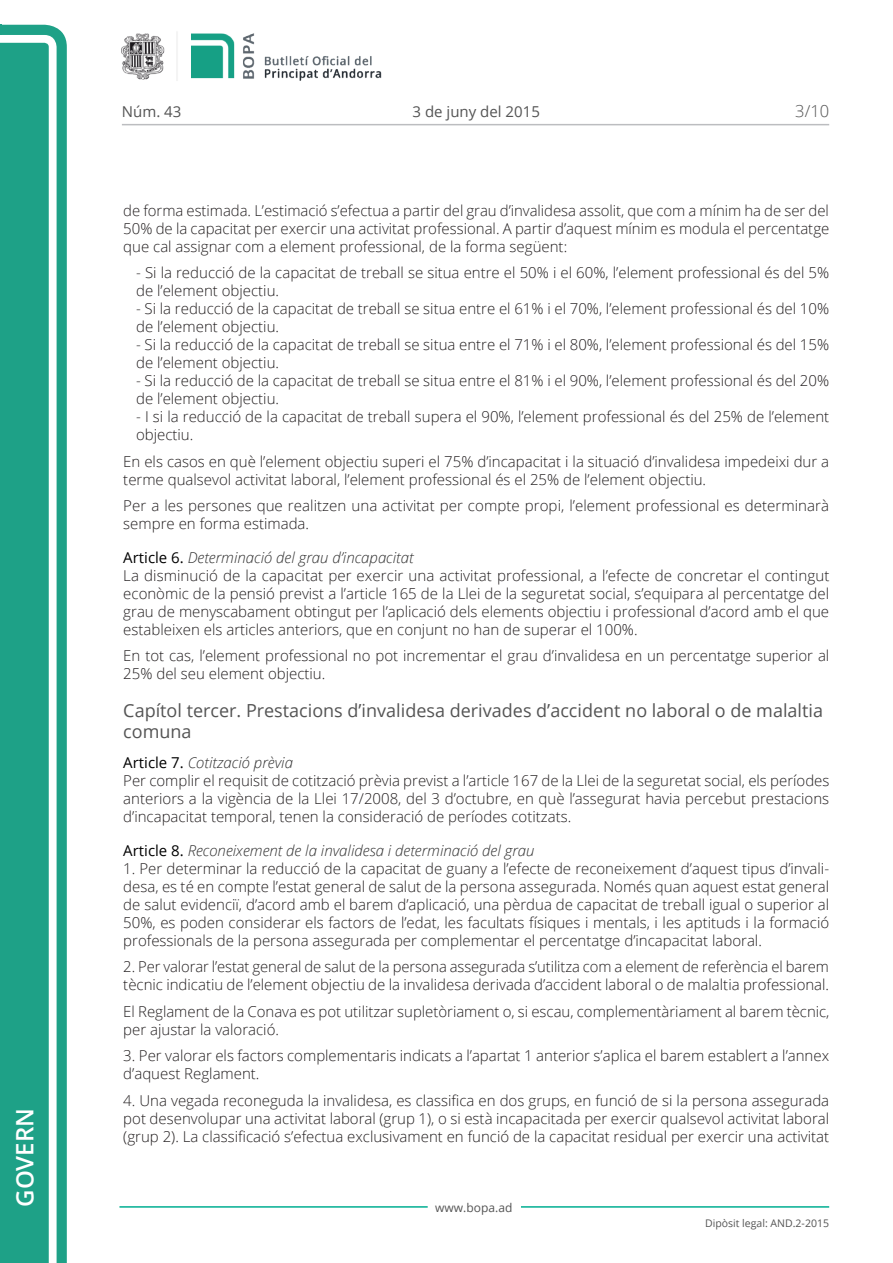
<style>
.page{position:relative;width:893px;height:1263px;background:#fff}
.page>*{position:absolute;margin:0;border:0;box-sizing:border-box;transform-origin:0 0}
.t1{font:600 24px "Open Sans";color:#fff}
.Titol_6{font:18px/21px "Open Sans";color:#545454}
.t2{font:300 16.5px "Open Sans";color:#545454}
.Body_text{font:300 15px/18px "Open Sans";color:#231f20}
.Body_text_NOS{font:300 15px/18px "Open Sans";color:#231f20}
.Titol_7-8{font:italic 300 15px "Open Sans";color:#303030}
.Body_text_i{font:300 15px/18px "Open Sans";color:#231f20}
.t3{font:15px "Open Sans";color:#545454}
.t4{font:12px "Open Sans";color:#545454}
.t5{font:10.5px "Open Sans";color:#545454}
.s1{font-weight:400;font-style:normal;color:#000}
</style>
<div class="page">
<svg style="left:0;top:25px;width:67px;height:1238px;fill:#1ea187"></svg>
<div style="left:0;top:43px;width:49px;height:1220px;background:#1ea187"></div>
<img style="left:122px;top:32px;width:260px;height:49px">
<hr style="left:119px;top:1206px;width:309px;height:2px;background:#00ae91">
<hr style="left:521px;top:1206px;width:308px;height:2px;background:#00ae91">
<hr style="left:122px;top:124px;width:707px;height:1px;background:#bcbdc0">
<h1 class="t1" style="left:8px;top:1207px;width:100px;rotate:-90deg">Govern</h1>
<p class="t3" style="left:122px;top:102px;width:61px">Núm. 43</p>
<p class="t3" style="left:413px;top:102px;width:129px">3 de juny del 2015</p>
<p class="t2" style="left:795px;top:100px;width:35px">3/10</p>
<p class="Body_text" style="left:123px;top:201px;width:708px;text-align:justify">de forma estimada. L’estimació s’efectua a partir del grau d’invalidesa assolit, que com a mínim ha de ser del 50% de la capacitat per exercir una activitat professional. A partir d’aquest mínim es modula el percentatge que cal assignar com a element professional, de la forma següent:</p>
<p class="Body_text_NOS" style="left:136px;top:263px;width:695px">- Si la reducció de la capacitat de treball se situa entre el 50% i el 60%, l’element professional és del 5% de l’element objectiu.</p>
<p class="Body_text_NOS" style="left:136px;top:299px;width:695px">- Si la reducció de la capacitat de treball se situa entre el 61% i el 70%, l’element professional és del 10% de l’element objectiu.</p>
<p class="Body_text_NOS" style="left:136px;top:335px;width:695px">- Si la reducció de la capacitat de treball se situa entre el 71% i el 80%, l’element professional és del 15% de l’element objectiu.</p>
<p class="Body_text_NOS" style="left:136px;top:371px;width:695px">- Si la reducció de la capacitat de treball se situa entre el 81% i el 90%, l’element professional és del 20% de l’element objectiu.</p>
<p class="Body_text_i" style="left:136px;top:407px;width:695px">- I si la reducció de la capacitat de treball supera el 90%, l’element professional és del 25% de l’element objectiu.</p>
<p class="Body_text" style="left:123px;top:452px;width:707px">En els casos en què l’element objectiu superi el 75% d’incapacitat i la situació d’invalidesa impedeixi dur a terme qualsevol activitat laboral, l’element professional és el 25% de l’element objectiu.</p>
<p class="Body_text" style="left:123px;top:496px;width:707px">Per a les persones que realitzen una activitat per compte propi, l’element professional es determinarà sempre en forma estimada.</p>
<p class="Titol_7-8" style="left:123px;top:547px;width:292px"><span class="s1">Article 6.</span> Determinació del grau d’incapacitat</p>
<p class="Body_text" style="left:123px;top:566px;width:708px;text-align:justify">La disminució de la capacitat per exercir una activitat professional, a l’efecte de concretar el contingut econòmic de la pensió previst a l’article 165 de la Llei de la seguretat social, s’equipara al percentatge del grau de menyscabament obtingut per l’aplicació dels elements objectiu i professional d’acord amb el que estableixen els articles anteriors, que en conjunt no han de superar el 100%.</p>
<p class="Body_text" style="left:123px;top:647px;width:707px">En tot cas, l’element professional no pot incrementar el grau d’invalidesa en un percentatge superior al<br>25% del seu element objectiu.</p>
<p class="Titol_6" style="left:123px;top:700px;width:701px">Capítol tercer. Prestacions d’invalidesa derivades d’accident no laboral o de malaltia comuna</p>
<p class="Titol_7-8" style="left:123px;top:752px;width:171px"><span class="s1">Article 7.</span> Cotització prèvia</p>
<p class="Body_text" style="left:123px;top:771px;width:708px;text-align:justify">Per complir el requisit de cotització prèvia previst a l’article 167 de la Llei de la seguretat social, els períodes anteriors a la vigència de la Llei 17/2008, del 3 d’octubre, en què l’assegurat havia percebut prestacions d’incapacitat temporal, tenen la consideració de períodes cotitzats.</p>
<p class="Titol_7-8" style="left:123px;top:840px;width:413px"><span class="s1">Article 8.</span> Reconeixement de la invalidesa i determinació del grau</p>
<p class="Body_text" style="left:123px;top:859px;width:707px;text-align:justify">1. Per determinar la reducció de la capacitat de guany a l’efecte de reconeixement d’aquest tipus d’invali&shy;desa, es té en compte l’estat general de salut de la persona assegurada. Només quan aquest estat general de salut evidenciï, d’acord amb el barem d’aplicació, una pèrdua de capacitat de treball igual o superior al 50%, es poden considerar els factors de l’edat, les facultats físiques i mentals, i les aptituds i la formació professionals de la persona assegurada per complementar el percentatge d’incapacitat laboral.</p>
<p class="Body_text" style="left:123px;top:957px;width:707px">2. Per valorar l’estat general de salut de la persona assegurada s’utilitza com a element de referència el barem tècnic indicatiu de l’element objectiu de la invalidesa derivada d’accident laboral o de malaltia professional.</p>
<p class="Body_text" style="left:123px;top:1002px;width:708px">El Reglament de la Conava es pot utilitzar supletòriament o, si escau, complementàriament al barem tècnic, per ajustar la valoració.</p>
<p class="Body_text" style="left:123px;top:1046px;width:707px">3. Per valorar els factors complementaris indicats a l’apartat 1 anterior s’aplica el barem establert a l’annex d’aquest Reglament.</p>
<p class="Body_text" style="left:123px;top:1091px;width:707px;text-align:justify">4. Una vegada reconeguda la invalidesa, es classifica en dos grups, en funció de si la persona assegurada pot desenvolupar una activitat laboral (grup 1), o si està incapacitada per exercir qualsevol activitat laboral (grup 2). La classificació s’efectua exclusivament en funció de la capacitat residual per exercir una activitat</p>
<p class="t4" style="left:435px;top:1199px;width:79px">www.bopa.ad</p>
<p class="t5" style="left:705px;top:1216px;width:125px">Dipòsit legal: AND.2-2015</p>
</div>
